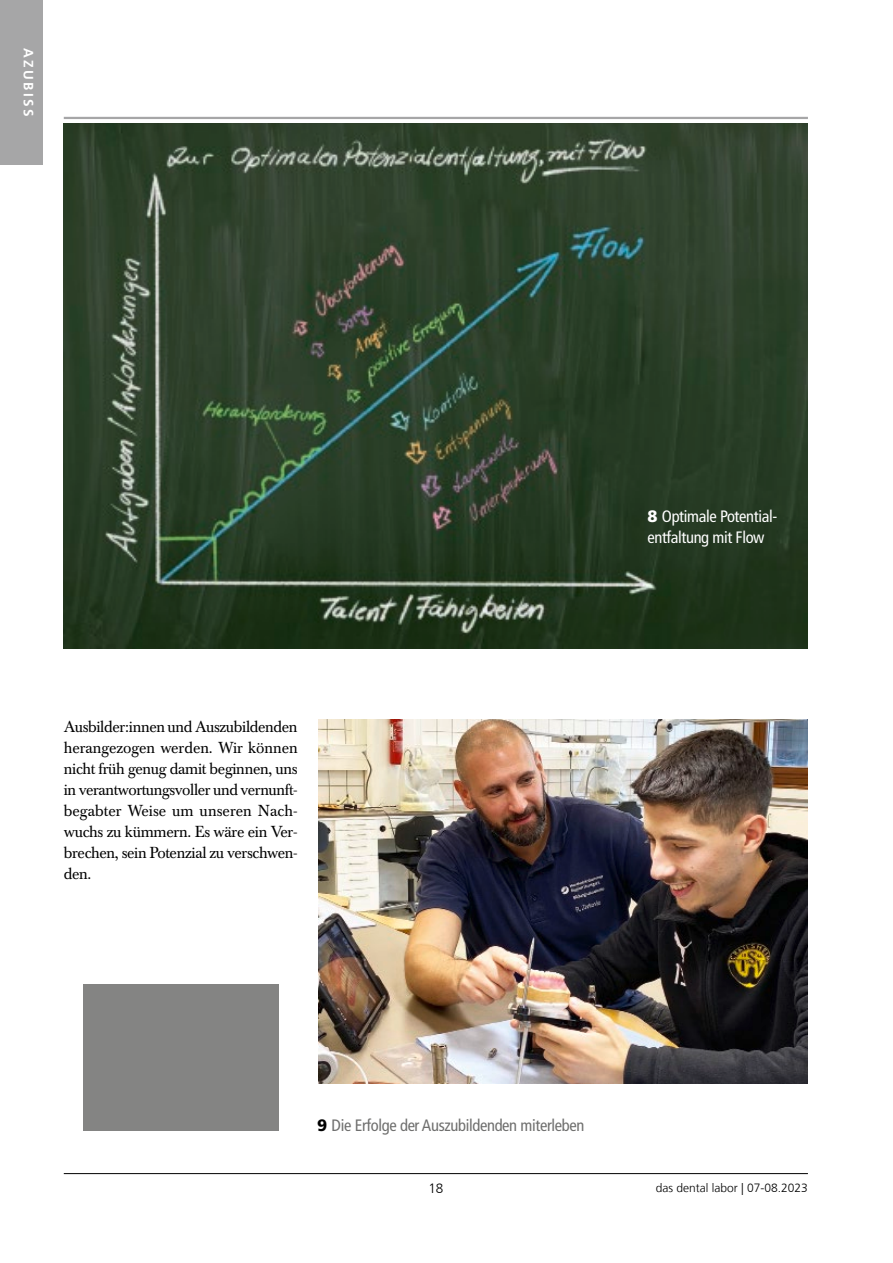
<style>
.page{position:relative;width:893px;height:1263px;background:#fff}
.page>*{position:absolute;margin:0;border:0;box-sizing:border-box;transform-origin:0 0}
.t1{font:condensed 16.5px "Frutiger LT Std";letter-spacing:-.02em;color:#6f6f6e}
.t2{font:condensed 16.5px/21px "Frutiger LT Std";letter-spacing:-.02em;color:#fff}
.t3{font:15.75px/21px "Baskerville BE";letter-spacing:-.02em;color:#000;text-align:justify}
.t4{font:700 13.5px "Frutiger LT Std";letter-spacing:.18em;color:#fff}
.t5{font:300 13.5px "Frutiger LT Com";color:#000}
.t6{font:300 12px "Frutiger LT Com";color:#000}
.s1{font-weight:900;font-stretch:normal}
.s2{font-weight:900;font-stretch:normal;color:#000}
</style>
<div class="page">
<div style="left:0;top:0;width:43px;height:165px;background:#a6a6a7"></div>
<div style="left:83px;top:984px;width:196px;height:147px;background:#848483"></div>
<hr style="left:64px;top:1173px;width:744px;height:1px;background:#000">
<img style="left:64px;top:123px;width:744px;height:525px">
<hr style="left:64px;top:117px;width:744px;height:2px;background:#a6a6a7">
<img style="left:319px;top:719px;width:489px;height:365px">
<p class="t4" style="left:37px;top:48px;width:70px;rotate:90deg">AZUBISS</p>
<p class="t3" style="left:64px;top:717px;width:235px">Ausbilder:innen und Auszubildenden herangezogen werden. Wir können nicht früh genug damit beginnen, uns in verantwortungsvoller und vernunft&shy;begabter Weise um unseren Nach&shy;wuchs zu kümmern. Es wäre ein Ver&shy;brechen, sein Potenzial zu verschwen&shy;den.</p>
<p class="t2" style="left:647px;top:506px;width:131px"><span class="s1">8</span> Optimale Potential&shy;entfaltung mit Flow</p>
<p class="t1" style="left:317px;top:1116px;width:269px"><span class="s2">9</span> Die Erfolge der Auszubildenden miterleben</p>
<p class="t5" style="left:428px;top:1181px;width:17px">18</p>
<p class="t6" style="left:656px;top:1181px;width:154px">das dental labor | 07-08.2023</p>
</div>
